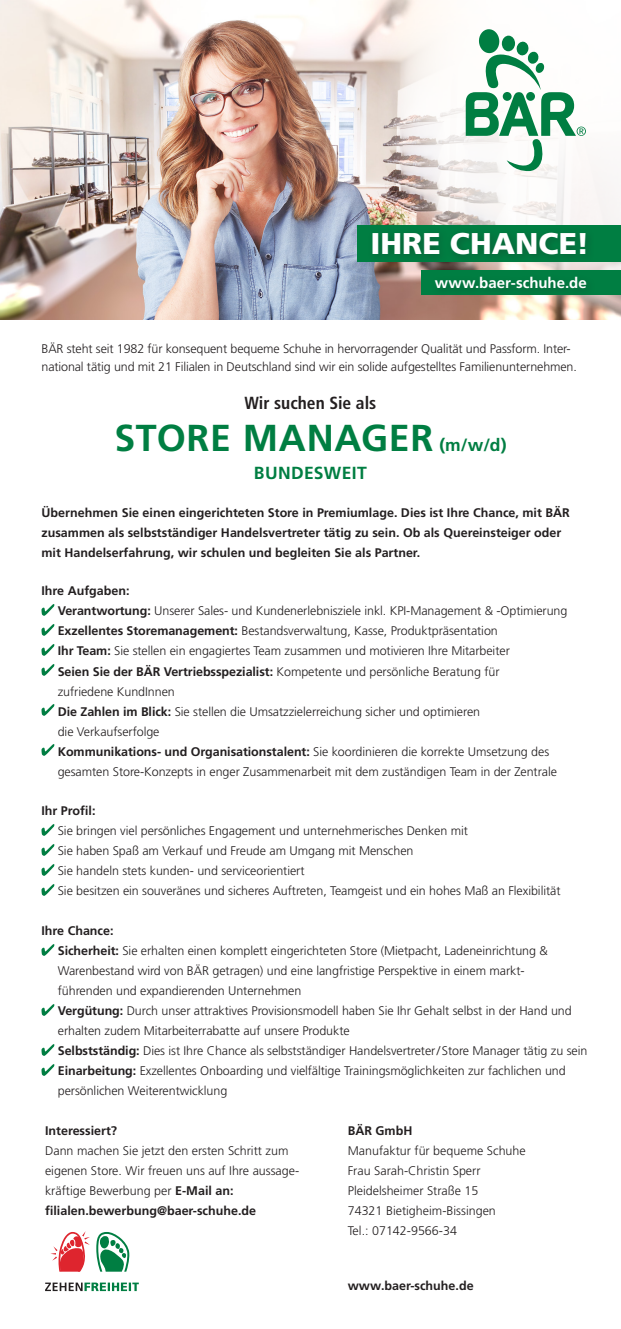
<style>
.page{position:relative;width:621px;height:1329px;background:#fff}
.page>*{position:absolute;margin:0;border:0;box-sizing:border-box;transform-origin:0 0}
.t1{font:700 37.5px "Frutiger LT Pro";letter-spacing:.015em;color:#007e42}
.t2{font:900 30px "Frutiger LT Pro";color:#fff}
.t3{font:700 condensed 17.5px "Frutiger LT Pro";color:#231f20}
.t4{font:700 17.5px "Frutiger LT Pro";letter-spacing:.02em;color:#007e42}
.t5{font:700 15px "Frutiger LT Pro";color:#fff}
.t6{font:300 12.5px/20px "Frutiger LT Pro";letter-spacing:-.005em;color:#231f20}
.t7{font:700 12.5px/20px "Frutiger LT Pro";color:#231f20}
.s1{font-size:17.5px}
.s2{font-weight:700}
.s3{color:#fff}
</style>
<div class="page">
<img style="left:0;top:0;width:620px;height:319px">
<svg style="left:41px;top:604px;width:13px;height:12px"></svg>
<svg style="left:41px;top:624px;width:13px;height:12px"></svg>
<svg style="left:41px;top:644px;width:13px;height:12px"></svg>
<svg style="left:41px;top:664px;width:13px;height:12px"></svg>
<svg style="left:41px;top:704px;width:13px;height:12px"></svg>
<svg style="left:41px;top:744px;width:13px;height:12px"></svg>
<svg style="left:41px;top:824px;width:13px;height:12px"></svg>
<svg style="left:41px;top:844px;width:13px;height:12px"></svg>
<svg style="left:41px;top:864px;width:13px;height:12px"></svg>
<svg style="left:41px;top:884px;width:13px;height:12px"></svg>
<svg style="left:41px;top:944px;width:13px;height:12px"></svg>
<svg style="left:41px;top:1004px;width:13px;height:12px"></svg>
<svg style="left:41px;top:1044px;width:13px;height:12px"></svg>
<svg style="left:41px;top:1064px;width:13px;height:12px"></svg>
<svg style="left:45px;top:1282px;width:94px;height:9px"></svg>
<svg style="left:96px;top:1232px;width:33px;height:39px"></svg>
<svg style="left:50px;top:1231px;width:40px;height:40px"></svg>
<svg style="left:377px;top:0;width:243px;height:309px;fill:#faf6f4"></svg>
<svg style="left:465px;top:29px;width:120px;height:148px"></svg>
<div style="left:357px;top:225px;width:263px;height:36px;background:#007e42"></div>
<div style="left:421px;top:270px;width:199px;height:25px;background:#007e42"></div>
<div style="left:367px;top:227px;width:227px;height:37px;background:#03753e"></div>
<div style="left:430px;top:273px;width:165px;height:25px;background:#231f20;opacity:.3"></div>
<p class="t2" style="left:370px;top:225px;width:220px">IHRE CHANCE!</p>
<p class="t5" style="left:434px;top:274px;width:153px">www.baer-schuhe.de</p>
<p class="t6" style="left:41px;top:340px;width:536px;line-height:17.5px">BÄR steht seit 1982 für konsequent bequeme Schuhe in hervorragender Qualität und Passform. Inter&shy;national tätig und mit 21 Filialen in Deutschland sind wir ein solide aufgestelltes Familienunternehmen.</p>
<p class="t3" style="left:244px;top:392px;width:133px">Wir suchen Sie als</p>
<p class="t1" style="left:114px;top:416px;width:393px">STORE MANAGER <span class="s1">(m/w/d)</span></p>
<p class="t4" style="left:254px;top:463px;width:114px">BUNDESWEIT</p>
<p class="t7" style="left:41px;top:503px;width:529px">Übernehmen Sie einen eingerichteten Store in Premiumlage. Dies ist Ihre Chance, mit BÄR zusammen als selbstständiger Handelsvertreter tätig zu sein. Ob als Quereinsteiger oder mit Handelserfahrung, wir schulen und begleiten Sie als Partner.</p>
<p class="t7" style="left:41px;top:580px;width:89px">Ihre Aufgaben:</p>
<p class="t6" style="left:58px;top:600px;width:510px"><span class="s2">Verantwortung:</span> Unserer Sales- und Kundenerlebnisziele inkl. KPI-Management &amp; -Optimierung</p>
<p class="t6" style="left:58px;top:620px;width:441px"><span class="s2">Exzellentes Storemanagement:</span> Bestandsverwaltung, Kasse, Produktpräsentation</p>
<p class="t6" style="left:58px;top:640px;width:453px"><span class="s2">Ihr Team:</span> Sie stellen ein engagiertes Team zusammen und motivieren Ihre Mitarbeiter</p>
<p class="t6" style="left:58px;top:661px;width:443px"><span class="s2">Seien Sie der BÄR Vertriebsspezialist:</span> Kompetente und persönliche Beratung für zufriedene KundInnen</p>
<p class="t6" style="left:58px;top:701px;width:423px"><span class="s2">Die Zahlen im Blick:</span> Sie stellen die Umsatzzielerreichung sicher und optimieren die Verkaufserfolge</p>
<p class="t6" style="left:58px;top:741px;width:500px"><span class="s2">Kommunikations- und Organisationstalent:</span> Sie koordinieren die korrekte Umsetzung des gesamten Store-Konzepts in enger Zusammenarbeit mit dem zuständigen Team in der Zentrale</p>
<p class="t7" style="left:41px;top:800px;width:55px">Ihr Profil:</p>
<p class="t6" style="left:58px;top:820px;width:411px">Sie bringen viel persönliches Engagement und unternehmerisches Denken mit</p>
<p class="t6" style="left:58px;top:840px;width:357px">Sie haben Spaß am Verkauf und Freude am Umgang mit Menschen</p>
<p class="t6" style="left:58px;top:860px;width:248px">Sie handeln stets kunden- und serviceorientiert</p>
<p class="t6" style="left:58px;top:880px;width:504px">Sie besitzen ein souveränes und sicheres Auftreten, Teamgeist und ein hohes Maß an Flexibilität</p>
<p class="t7" style="left:41px;top:920px;width:74px">Ihre Chance:</p>
<p class="t6" style="left:58px;top:940px;width:491px"><span class="s2">Sicherheit:</span> Sie erhalten einen komplett eingerichteten Store (Mietpacht, Ladeneinrichtung &amp;<br>Warenbestand wird von BÄR getragen) und eine langfristige Perspektive in einem markt&shy;führenden und expandierenden Unternehmen</p>
<p class="t6" style="left:58px;top:1000px;width:515px"><span class="s2">Vergütung:</span> Durch unser attraktives Provisionsmodell haben Sie Ihr Gehalt selbst in der Hand und erhalten zudem Mitarbeiterrabatte auf unsere Produkte</p>
<p class="t6" style="left:58px;top:1040px;width:530px"><span class="s2">Selbstständig:</span> Dies ist Ihre Chance als selbstständiger Handelsvertreter/Store Manager tätig zu sein</p>
<p class="t6" style="left:58px;top:1060px;width:509px"><span class="s2">Einarbeitung:</span> Exzellentes Onboarding und vielfältige Trainingsmöglichkeiten zur fachlichen und persönlichen Weiterentwicklung <span class="s3">sein.</span></p>
<p class="t7" style="left:45px;top:1120px;width:74px">Interessiert?</p>
<p class="t6" style="left:45px;top:1140px;width:255px">Dann machen Sie jetzt den ersten Schritt zum eigenen Store. Wir freuen uns auf Ihre aussage-</p>
<p class="t6" style="left:45px;top:1180px;width:190px">kräftige Bewerbung per <span class="s2">E-Mail an:</span></p>
<p class="t7" style="left:45px;top:1200px;width:212px">filialen.bewerbung@baer-schuhe.de</p>
<p class="t6" style="left:347px;top:1120px;width:179px"><span class="s2">BÄR GmbH<br></span>Manufaktur für bequeme Schuhe<br>Frau Sarah-Christin Sperr<br>Pleidelsheimer Straße 15<br>74321 Bietigheim-Bissingen</p>
<p class="t6" style="left:347px;top:1220px;width:111px">Tel.: 07142-9566-34</p>
<p class="t7" style="left:347px;top:1275px;width:127px">www.baer-schuhe.de</p>
</div>
